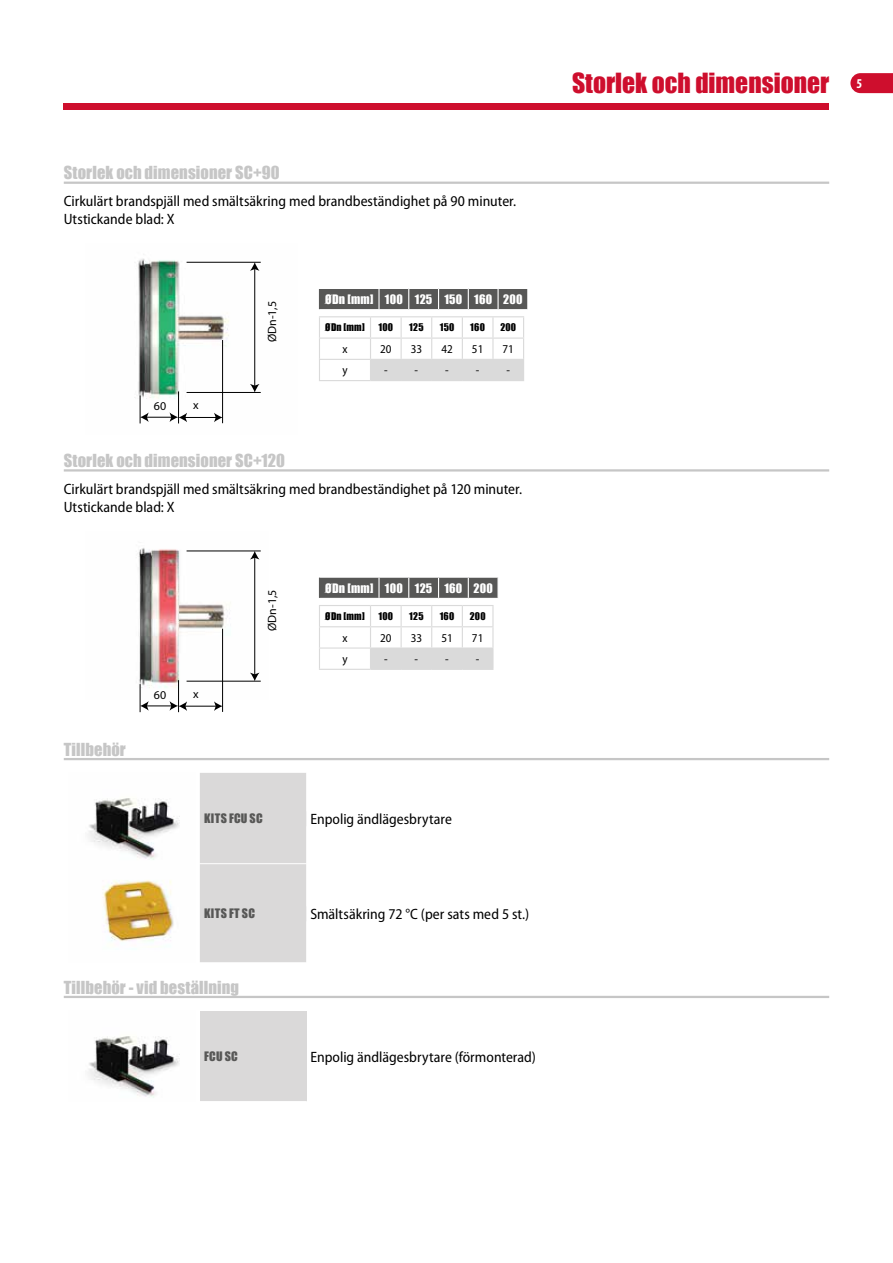
<style>
.page{position:relative;width:893px;height:1263px;background:#fff}
.page>*{position:absolute;margin:0;border:0;box-sizing:border-box;transform-origin:0 0}
.t1{font:25.5px "Impact";color:#ce0e2d}
.t2{font:16.5px "Impact";letter-spacing:.005em;color:#c6c6c6}
.t3{font:semi-condensed 15px/18px "Myriad Pro";color:#000}
.t4{font:12px "Impact";letter-spacing:.02em;color:#fff}
.t5{font:semi-condensed 12px "Myriad Pro";color:#000}
.t6{font:12px "Impact";letter-spacing:.03em;color:#575756}
.t7{font:12px "Myriad Pro";color:#000}
.t8{font:9.75px "Impact";letter-spacing:.025em;color:#000}
</style>
<div class="page">
<div style="left:64px;top:103px;width:765px;height:6px;background:#ce0e2d"></div>
<svg style="left:850px;top:73px;width:43px;height:20px"></svg>
<hr style="left:64px;top:182px;width:765px;height:2px;background:#c6c6c6">
<hr style="left:64px;top:469px;width:765px;height:2px;background:#c6c6c6">
<hr style="left:64px;top:758px;width:765px;height:2px;background:#c6c6c6">
<hr style="left:64px;top:996px;width:765px;height:2px;background:#c6c6c6">
<img style="left:134px;top:258px;width:127px;height:153px">
<hr style="left:187px;top:262px;width:74px;height:1px;background:#000">
<hr style="left:187px;top:392px;width:74px;height:1px;background:#000">
<hr style="left:254px;top:268px;width:1px;height:118px;background:#000">
<svg style="left:250px;top:384px;width:9px;height:8px"></svg>
<svg style="left:250px;top:262px;width:9px;height:9px"></svg>
<hr style="left:178px;top:391px;width:1px;height:32px;background:#000">
<hr style="left:222px;top:340px;width:1px;height:83px;background:#000">
<hr style="left:185px;top:417px;width:32px;height:1px;background:#000">
<svg style="left:140px;top:395px;width:47px;height:28px"></svg>
<svg style="left:214px;top:413px;width:9px;height:9px"></svg>
<svg style="left:319px;top:288px;width:209px;height:22px;background:#6a6a69"></svg>
<hr style="left:319px;top:316px;width:51px;height:1px;background:#dadada">
<hr style="left:370px;top:316px;width:31px;height:1px;background:#dadada">
<hr style="left:401px;top:316px;width:31px;height:1px;background:#dadada">
<hr style="left:432px;top:316px;width:30px;height:1px;background:#dadada">
<hr style="left:462px;top:316px;width:31px;height:1px;background:#dadada">
<hr style="left:493px;top:316px;width:31px;height:1px;background:#dadada">
<svg style="left:319px;top:317px;width:205px;height:63px"></svg>
<hr style="left:319px;top:380px;width:51px;height:1px;background:#dadada">
<hr style="left:370px;top:380px;width:31px;height:1px;background:#dadada">
<hr style="left:401px;top:380px;width:31px;height:1px;background:#dadada">
<hr style="left:432px;top:380px;width:30px;height:1px;background:#dadada">
<hr style="left:462px;top:380px;width:31px;height:1px;background:#dadada">
<hr style="left:493px;top:380px;width:31px;height:1px;background:#dadada">
<img style="left:138px;top:548px;width:123px;height:151px">
<hr style="left:187px;top:551px;width:74px;height:1px;background:#000">
<hr style="left:187px;top:681px;width:74px;height:1px;background:#000">
<hr style="left:254px;top:557px;width:1px;height:118px;background:#000">
<svg style="left:250px;top:673px;width:9px;height:8px"></svg>
<svg style="left:250px;top:551px;width:9px;height:8px"></svg>
<hr style="left:178px;top:680px;width:1px;height:32px;background:#000">
<hr style="left:222px;top:629px;width:1px;height:83px;background:#000">
<hr style="left:185px;top:706px;width:32px;height:1px;background:#000">
<svg style="left:140px;top:684px;width:47px;height:28px"></svg>
<svg style="left:214px;top:701px;width:9px;height:10px"></svg>
<svg style="left:319px;top:577px;width:179px;height:22px;background:#696968"></svg>
<hr style="left:462px;top:605px;width:32px;height:1px;background:#dadada">
<hr style="left:492px;top:606px;width:2px;height:20px;background:#dadada">
<hr style="left:462px;top:626px;width:32px;height:1px;background:#dadada">
<hr style="left:492px;top:627px;width:2px;height:20px;background:#dadada">
<hr style="left:462px;top:647px;width:32px;height:2px;background:#dadada">
<svg style="left:319px;top:605px;width:174px;height:64px"></svg>
<hr style="left:492px;top:649px;width:2px;height:20px;background:#dadada">
<hr style="left:319px;top:669px;width:51px;height:1px;background:#dadada">
<hr style="left:370px;top:669px;width:31px;height:1px;background:#dadada">
<hr style="left:401px;top:669px;width:31px;height:1px;background:#dadada">
<hr style="left:432px;top:669px;width:30px;height:1px;background:#dadada">
<hr style="left:462px;top:669px;width:32px;height:1px;background:#dadada">
<div style="left:200px;top:773px;width:106px;height:189px;background:#dad9d9"></div>
<hr style="left:200px;top:863px;width:106px;height:1px;background:#fff">
<img style="left:88px;top:798px;width:92px;height:144px">
<div style="left:204px;top:811px;width:102px;height:15px;background:#dad9d9"></div>
<div style="left:204px;top:906px;width:102px;height:15px;background:#dad9d9"></div>
<div style="left:200px;top:1011px;width:106px;height:90px;background:#dad9d9"></div>
<img style="left:88px;top:1036px;width:92px;height:62px">
<p class="t2" style="left:64px;top:160px;width:218px">Storlek och dimensioner SC+90</p>
<p class="t3" style="left:64px;top:192px;width:454px">Cirkulärt brandspjäll med smältsäkring med brandbeständighet på 90 minuter.<br>Utstickande blad: X</p>
<p class="t7" style="left:154px;top:399px;width:14px">60</p>
<p class="t7" style="left:193px;top:398px;width:7px">x</p>
<p class="t7" style="left:265px;top:342px;width:43px;rotate:-90deg">ØDn-1,5</p>
<p class="t4" style="left:325px;top:290px;width:199px">ØDn [mm] 100 125 150 160 200</p>
<p class="t8" style="left:325px;top:320px;width:41px">ØDn [mm]</p>
<p class="t8" style="left:378px;top:320px;width:16px">100</p>
<p class="t8" style="left:409px;top:320px;width:16px">125</p>
<p class="t8" style="left:440px;top:320px;width:16px">150</p>
<p class="t8" style="left:470px;top:320px;width:16px">160</p>
<p class="t8" style="left:500px;top:320px;width:17px">200</p>
<p class="t5" style="left:342px;top:342px;width:7px">x</p>
<p class="t5" style="left:380px;top:342px;width:13px">20</p>
<p class="t5" style="left:411px;top:342px;width:13px">33</p>
<p class="t5" style="left:441px;top:342px;width:13px">42</p>
<p class="t5" style="left:472px;top:342px;width:13px">51</p>
<p class="t5" style="left:503px;top:342px;width:13px">71</p>
<p class="t5" style="left:342px;top:363px;width:7px">y</p>
<p class="t5" style="left:384px;top:363px;width:36px">- -</p>
<p class="t5" style="left:445px;top:363px;width:36px">- -</p>
<p class="t5" style="left:506px;top:363px;width:5px">-</p>
<p class="t2" style="left:64px;top:448px;width:223px">Storlek och dimensioner SC+120</p>
<p class="t3" style="left:64px;top:479px;width:460px">Cirkulärt brandspjäll med smältsäkring med brandbeständighet på 120 minuter.<br>Utstickande blad: X</p>
<p class="t2" style="left:64px;top:736px;width:64px">Tillbehör</p>
<p class="t7" style="left:154px;top:687px;width:14px">60</p>
<p class="t7" style="left:193px;top:687px;width:7px">x</p>
<p class="t7" style="left:265px;top:631px;width:43px;rotate:-90deg">ØDn-1,5</p>
<p class="t4" style="left:325px;top:578px;width:169px">ØDn [mm] 100 125 160 200</p>
<p class="t8" style="left:325px;top:609px;width:41px">ØDn [mm]</p>
<p class="t8" style="left:378px;top:609px;width:16px">100</p>
<p class="t8" style="left:409px;top:609px;width:16px">125</p>
<p class="t8" style="left:440px;top:609px;width:16px">160</p>
<p class="t8" style="left:470px;top:609px;width:17px">200</p>
<p class="t5" style="left:342px;top:630px;width:7px">x</p>
<p class="t5" style="left:380px;top:630px;width:13px">20</p>
<p class="t5" style="left:411px;top:630px;width:13px">33</p>
<p class="t5" style="left:441px;top:630px;width:13px">51</p>
<p class="t5" style="left:472px;top:630px;width:13px">71</p>
<p class="t5" style="left:342px;top:652px;width:7px">y</p>
<p class="t5" style="left:384px;top:652px;width:36px">- -</p>
<p class="t5" style="left:445px;top:652px;width:36px">- -</p>
<p class="t6" style="left:204px;top:809px;width:60px">KITS FCU SC</p>
<p class="t3" style="left:310px;top:810px;width:143px">Enpolig ändlägesbrytare</p>
<p class="t6" style="left:204px;top:904px;width:52px">KITS FT SC</p>
<p class="t3" style="left:310px;top:905px;width:220px">Smältsäkring 72 °C (per sats med 5 st.)</p>
<p class="t2" style="left:64px;top:974px;width:177px">Tillbehör - vid beställning</p>
<p class="t6" style="left:204px;top:1047px;width:35px">FCU SC</p>
<p class="t3" style="left:310px;top:1047px;width:227px">Enpolig ändlägesbrytare (förmonterad)</p>
<h1 class="t1" style="left:572px;top:63px;width:292px">Storlek och dimensioner <sup>5</sup></h1>
</div>
